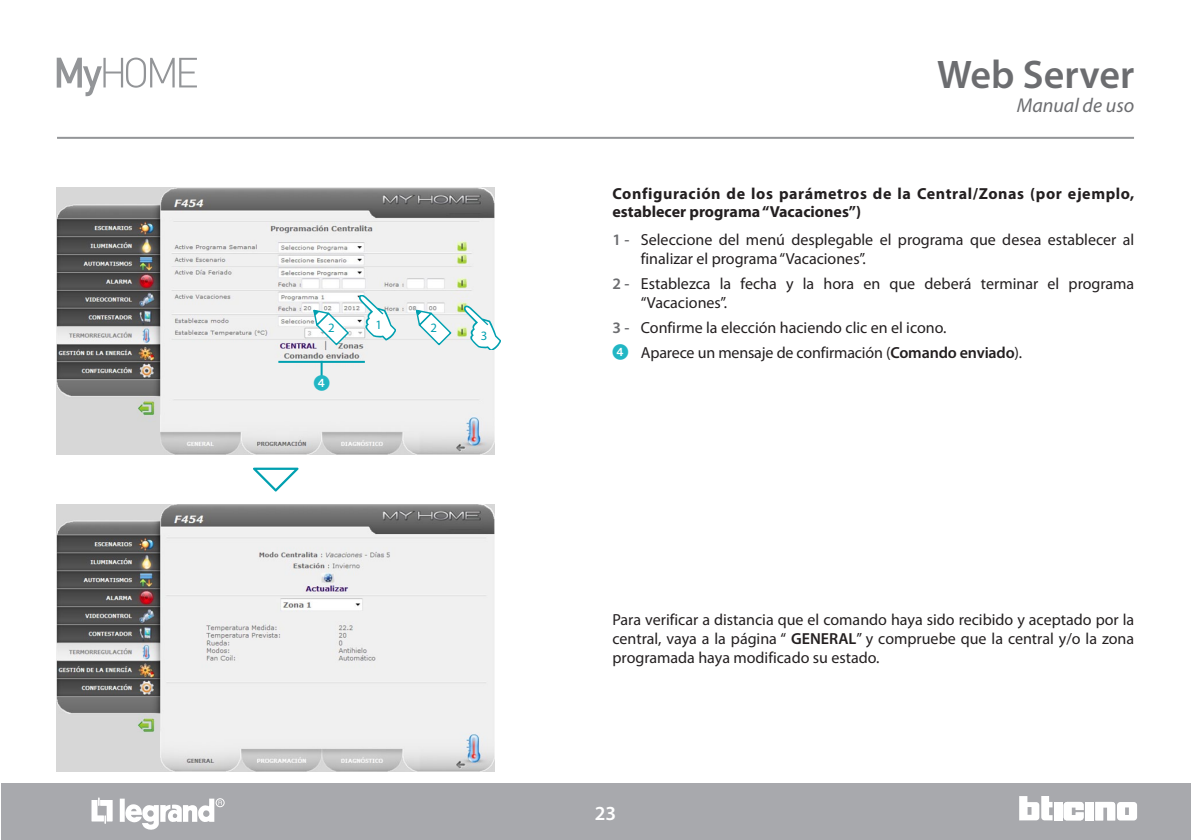
<style>
.page{position:relative;width:1191px;height:840px;background:#fff}
.page>*{position:absolute;margin:0;border:0;box-sizing:border-box;transform-origin:0 0}
.t1{font:600 40px "Myriad Pro";color:#6c6d70}
.t2{font:italic 20px "Myriad Pro";color:#6c6d70}
.t3{font:600 20px "Myriad Pro";color:#fff}
.t4{font:16px/19.2px "Myriad Pro";color:#231f20}
.t5{font:700 16px/18px "Myriad Pro";letter-spacing:.035em;color:#231f20}
.t6{font:16px "European Pi One";color:#21b6c4}
.t7{font:12.8px "Myriad Pro";color:#00a0b0}
.s1{font-weight:600;color:#6c6d70}
.s2{font-family:"European Pi One";color:#21b6c4}
.s3{font-weight:600}
</style>
<div class="page">
<hr style="left:57px;top:137px;width:1077px;height:2px;background:#939598">
<svg style="left:57px;top:58px;width:140px;height:38px"></svg>
<div style="left:1px;top:783px;width:1190px;height:56px;background:#a8a9ad"></div>
<div style="left:1054px;top:801px;width:8px;height:18px;background:#fff"></div>
<div style="left:1085px;top:801px;width:8px;height:18px;background:#fff"></div>
<svg style="left:1095px;top:801px;width:42px;height:19px"></svg>
<svg style="left:1019px;top:796px;width:33px;height:23px"></svg>
<svg style="left:1063px;top:801px;width:20px;height:18px"></svg>
<div style="left:120px;top:798px;width:5px;height:23px;background:#fff"></div>
<svg style="left:92px;top:797px;width:20px;height:26px"></svg>
<div style="left:216px;top:798px;width:8px;height:8px;border:1px solid #fff;border-radius:50%"></div>
<svg style="left:125px;top:798px;width:97px;height:32px"></svg>
<img style="left:57px;top:504px;width:438px;height:267px">
<svg style="left:253px;top:467px;width:45px;height:24px"></svg>
<img style="left:57px;top:187px;width:438px;height:163px">
<svg style="left:464px;top:306px;width:37px;height:44px"></svg>
<img style="left:57px;top:350px;width:438px;height:104px">
<hr style="left:278px;top:360px;width:87px;height:2px;background:#00a0b0">
<svg style="left:320px;top:360px;width:2px;height:16px"></svg>
<svg style="left:312px;top:308px;width:38px;height:38px"></svg>
<svg style="left:415px;top:308px;width:38px;height:38px"></svg>
<svg style="left:359px;top:295px;width:37px;height:45px"></svg>
<div style="left:318px;top:376px;width:8px;height:13px;background:#fff"></div>
<p class="t7" style="left:328px;top:320px;width:8px">2</p>
<p class="t7" style="left:375px;top:317px;width:8px">1</p>
<p class="t7" style="left:430px;top:320px;width:8px">2</p>
<p class="t6" style="left:314px;top:374px;width:17px">4</p>
<p class="t7" style="left:481px;top:327px;width:8px">3</p>
<h1 class="t1" style="left:937px;top:49px;width:198px">Web Server</h1>
<p class="t2" style="left:1017px;top:92px;width:119px">Manual de uso</p>
<p class="t5" style="left:612px;top:184px;width:523px">Configuración de los parámetros de la Central/Zonas (por ejemplo, establecer programa “Vacaciones”)</p>
<p class="t4" style="left:641px;top:230px;width:495px;text-indent:-28px"><span class="s1">1 -</span> Seleccione del menú desplegable el programa que desea establecer al finalizar el programa “Vacaciones”.</p>
<p class="t4" style="left:641px;top:274px;width:495px;text-indent:-28px"><span class="s1">2 -</span> Establezca la fecha y la hora en que deberá terminar el programa “Vacaciones”.</p>
<p class="t4" style="left:612px;top:315px;width:411px;line-height:24.8px"><span class="s1">3 -</span> Confirme la elección haciendo clic en el icono.<br><span class="s2">4</span> Aparece un mensaje de confirmación (<span class="s3">Comando enviado</span>).</p>
<p class="t4" style="left:612px;top:609px;width:523px;text-align:justify">Para verificar a distancia que el comando haya sido recibido y aceptado por la central, vaya a la página “ <span class="s3">GENERAL</span>” y compruebe que la central y/o la zona programada haya modificado su estado.</p>
<p class="t3" style="left:594px;top:800px;width:23px">23</p>
</div>
